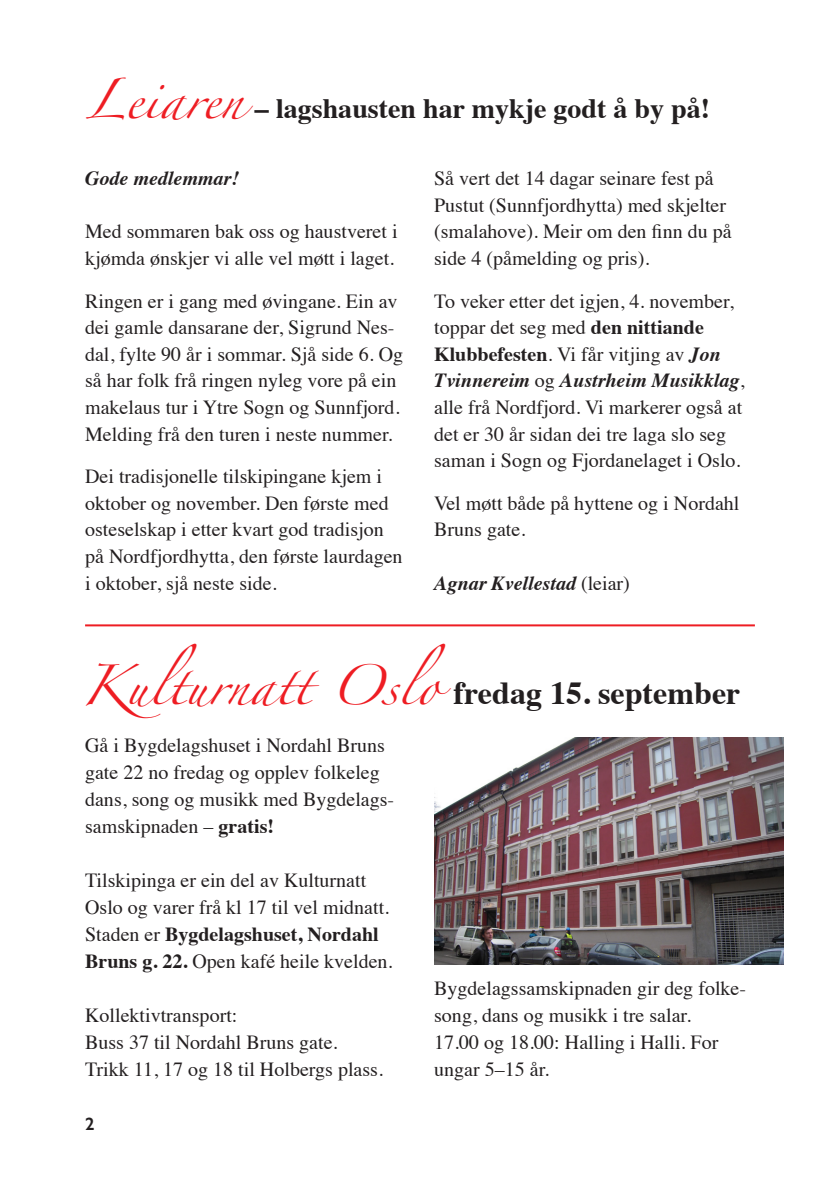
<style>
.page{position:relative;width:840px;height:1191px;background:#fff}
.page>*{position:absolute;margin:0;border:0;box-sizing:border-box;transform-origin:0 0}
.t1{font:36px "Zapfino";color:#ee1d23}
.t2{font:700 32px "Times";color:#231f20}
.t3{font:700 28px "Times";color:#231f20}
.t4{font:20px/26.6px "Times";color:#231f20}
.t5{font:700 20px/27px "Times";color:#231f20}
.t6{font:italic 700 20px "Times";color:#231f20}
.t7{font:600 18px "Gill Sans";color:#231f20}
.s1{font-weight:700}
.s2{font-weight:700;font-style:italic}
.s3{font-weight:400;font-style:normal}
.s4{font-family:"Zapfino";font-weight:400;font-size:36px;color:#ee1d23}
.s5{font-weight:400}
</style>
<div class="page">
<hr style="left:85px;top:624px;width:669px;height:2px;background:#ee1d23">
<img style="left:434px;top:737px;width:349px;height:227px">
<p class="t1" style="left:85px;top:85px;width:160px">Leiaren</p>
<p class="t3" style="left:255px;top:82px;width:456px">– lagshausten har mykje godt å by på!</p>
<p class="t6" style="left:85px;top:160px;width:155px">Gode medlemmar!</p>
<p class="t4" style="left:85px;top:217px;width:314px">Med sommaren bak oss og haustveret i kjømda ønskjer vi alle vel møtt i laget.</p>
<p class="t4" style="left:85px;top:286px;width:319px">Ringen er i gang med øvingane. Ein av dei gamle dansarane der, Sigrund Nes&shy;dal, fylte 90 år i sommar. Sjå side 6. Og så har folk frå ringen nyleg vore på ein makelaus tur i Ytre Sogn og Sunnfjord.<br>Melding frå den turen i neste nummer.</p>
<p class="t4" style="left:85px;top:461px;width:319px">Dei tradisjonelle tilskipingane kjem i oktober og november. Den første med osteselskap i etter kvart god tradisjon på Nordfjordhytta, den første laurdagen i oktober, sjå neste side.</p>
<p class="t4" style="left:434px;top:163px;width:299px">Så vert det 14 dagar seinare fest på Pustut (Sunnfjordhytta) med skjelter (smalahove). Meir om den finn du på side 4 (påmelding og pris).</p>
<p class="t4" style="left:434px;top:286px;width:312px">To veker etter det igjen, 4. november, toppar det seg med <span class="s1">den nittiande Klubbefesten</span>. Vi får vitjing av <span class="s2">Jon Tvinnereim</span> og <span class="s2">Austrheim Musikklag</span>, alle frå Nordfjord. Vi markerer også at det er 30 år sidan dei tre laga slo seg</p>
<p class="t4" style="left:434px;top:445px;width:308px">saman i Sogn og Fjordanelaget i Oslo.</p>
<p class="t4" style="left:434px;top:488px;width:306px">Vel møtt både på hyttene og i Nordahl<br>Bruns gate.</p>
<p class="t6" style="left:434px;top:564px;width:197px">Agnar Kvellestad <span class="s3">(leiar)</span></p>
<p class="t2" style="left:81px;top:662px;width:660px"><span class="s4">Kulturnatt Oslo</span> fredag 15. september</p>
<p class="t4" style="left:85px;top:730px;width:310px">Gå i Bygdelagshuset i Nordahl Bruns gate 22 no fredag og opplev folkeleg dans, song og musikk med Bygdelags&shy;samskipnaden – <span class="s1">gratis!</span></p>
<p class="t4" style="left:85px;top:865px;width:305px">Tilskipinga er ein del av Kulturnatt<br>Oslo og varer frå kl 17 til vel midnatt.</p>
<p class="t5" style="left:85px;top:919px;width:309px"><span class="s5">Staden er</span> Bygdelagshuset, Nordahl<br>Bruns g. 22. <span class="s5">Open kafé heile kvelden.</span></p>
<p class="t4" style="left:85px;top:1000px;width:154px">Kollektivtransport:</p>
<p class="t4" style="left:85px;top:1027px;width:254px">Buss 37 til Nordahl Bruns gate.</p>
<p class="t4" style="left:85px;top:1054px;width:299px">Trikk 11, 17 og 18 til Holbergs plass.</p>
<p class="t4" style="left:434px;top:973px;width:313px">Bygdelagssamskipnaden gir deg folke&shy;song, dans og musikk i tre salar.</p>
<p class="t4" style="left:434px;top:1027px;width:285px">17.00 og 18.00: Halling i Halli. For ungar 5–15 år.</p>
<p class="t7" style="left:85px;top:1112px;width:11px">2</p>
</div>
